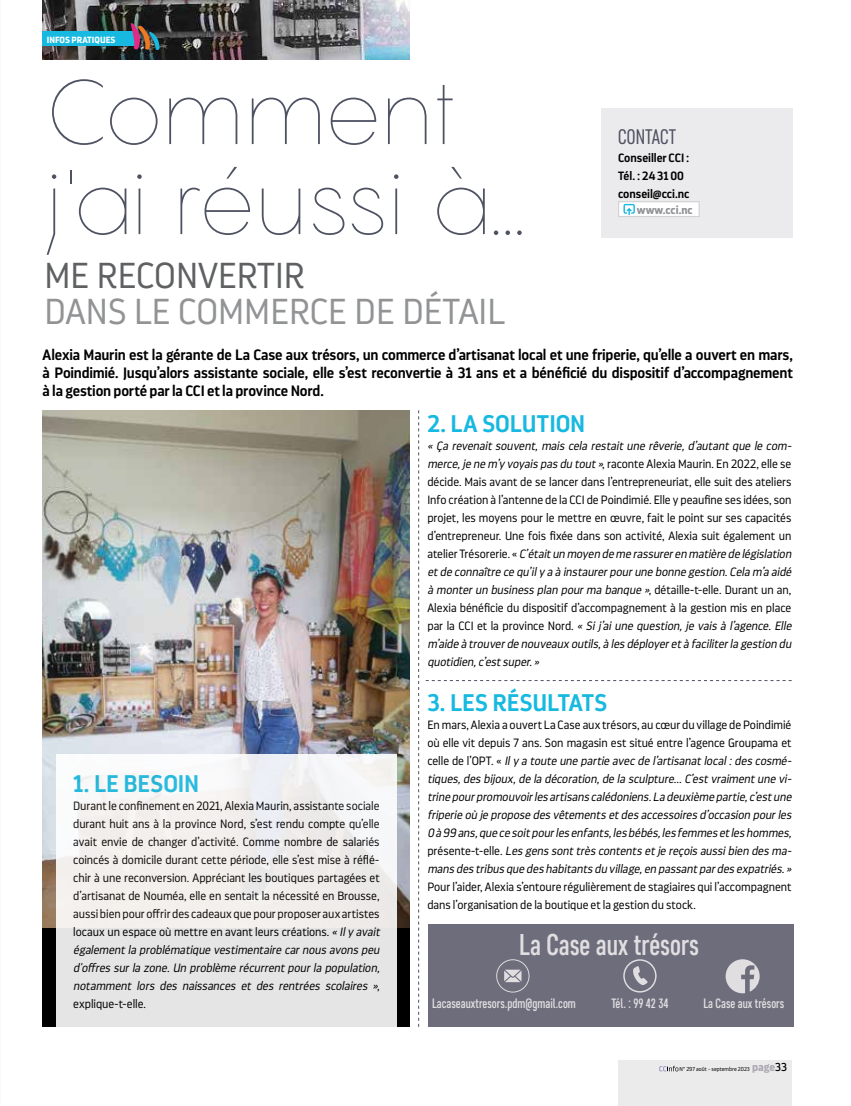
<style>
.page{position:relative;width:851px;height:1106px;background:#fff}
.page>*{position:absolute;margin:0;border:0;box-sizing:border-box;transform-origin:0 0}
.t1{font:200 90px/90px "Pangram";letter-spacing:-.025em;color:#4e5262}
.t2{font:300 36px "Darwin Pro";color:#929395}
.t3{font:300 36px "Darwin Pro";color:#5f6062}
.t4{font:500 30px "Core Sans D47 Cn";color:#e0dee0}
.t5{font:600 24px "Darwin Pro";color:#17b9e0}
.t6{font:21px "Core Sans D37 Cn";letter-spacing:.01em;color:#4e5262}
.t7{font:600 15px/18px "Darwin Pro";letter-spacing:-.015em;color:#000;text-align:justify}
.t8{font:500 13.5px "Core Sans D47 Cn";color:#e0dee0}
.t9{font:300 12px/18px "Darwin Pro";letter-spacing:-.005em;color:#000}
.t10{font:italic 300 12px/18px "Darwin Pro";color:#000}
.t11{font:600 12px/18px "Darwin Pro";letter-spacing:-.005em;color:#000}
.t12{font:700 11.4px "Darwin Pro";color:#929395}
.t13{font:700 9px "Darwin Pro";color:#fff}
.t14{font:300 5.7px "Darwin Pro";color:#000}
.s1{font-style:italic}
.s2{font-style:normal}
.s3{font-weight:700;font-size:11.4px;color:#adaab2}
.s4{font-weight:400;font-size:11.4px}
</style>
<div class="page">
<img style="left:43px;top:410px;width:366px;height:517px">
<div style="left:428px;top:924px;width:364px;height:102px;background:#6e6d7b"></div>
<svg style="left:418px;top:410px;width:1px;height:616px"></svg>
<svg style="left:425px;top:680px;width:366px;height:1px"></svg>
<img style="left:43px;top:0;width:366px;height:60px">
<div style="left:601px;top:108px;width:191px;height:130px;background:#ebeaec"></div>
<div style="left:618px;top:202px;width:81px;height:14px;background:#fff"></div>
<svg style="left:623px;top:204px;width:11px;height:11px"></svg>
<div style="left:618px;top:201px;width:81px;height:16px;border:1px solid #d0d1d2"></div>
<svg style="left:623px;top:959px;width:33px;height:33px"></svg>
<div style="left:43px;top:32px;width:94px;height:14px;background:#17b9e0"></div>
<svg style="left:131px;top:23px;width:29px;height:29px"></svg>
<div style="left:617px;top:1060px;width:174px;height:46px;background:#ebebec"></div>
<svg style="left:659px;top:1065px;width:19px;height:6px"></svg>
<div style="left:56px;top:754px;width:340px;height:273px;background:linear-gradient(to bottom,#f8f7f6,#e3e2e1)"></div>
<svg style="left:496px;top:959px;width:33px;height:33px"></svg>
<svg style="left:725px;top:959px;width:34px;height:34px"></svg>
<p class="t13" style="left:47px;top:33px;width:70px">INFOS PRATIQUES</p>
<h1 class="t1" style="left:44px;top:66px;width:483px">Comment j'ai réussi à...</h1>
<h2 class="t3" style="left:44px;top:252px;width:261px">ME RECONVERTIR</h2>
<h2 class="t2" style="left:44px;top:288px;width:462px">DANS LE COMMERCE DE DÉTAIL</h2>
<h3 class="t6" style="left:618px;top:124px;width:60px">CONTACT</h3>
<p class="t11" style="left:618px;top:148px;width:73px">Conseiller CCI :<br>Tél. : 24 31 00 conseil@cci.nc</p>
<p class="t12" style="left:637px;top:202px;width:57px">www.cci.nc</p>
<p class="t7" style="left:43px;top:345px;width:751px">Alexia Maurin est la gérante de La Case aux trésors, un commerce d’artisanat local et une friperie, qu’elle a ouvert en mars, à Poindimié. Jusqu’alors assistante sociale, elle s’est reconvertie à 31 ans et a bénéficié du dispositif d’accompagnement à la gestion porté par la CCI et la province Nord.</p>
<h3 class="t5" style="left:73px;top:767px;width:127px">1. LE BESOIN</h3>
<p class="t9" style="left:73px;top:797px;width:310px">Durant le confinement en 2021, Alexia Maurin, assistante sociale durant huit ans à la province Nord, s’est rendu compte qu’elle avait envie de changer d’activité. Comme nombre de salariés coincés à domicile durant cette période, elle s’est mise à réflé&shy;chir à une reconversion. Appréciant les boutiques partagées et d’artisanat de Nouméa, elle en sentait la nécessité en Brousse, aussi bien pour offrir des cadeaux que pour proposer aux artistes locaux un espace où mettre en avant leurs créations. <span class="s1">«Ily avait égalementla problématique vestimentaire carnousavonspeu d'offressurla zone.Un problème récurrentpourla population, notamment lors des naissances et des rentrées scolaires »</span>, explique-t-elle.</p>
<h3 class="t5" style="left:427px;top:407px;width:159px">2. LA SOLUTION</h3>
<p class="t9" style="left:427px;top:437px;width:368px"><span class="s1">« Ça revenait souvent, mais cela restait une rêverie, d’autant que le com&shy;merce,je ne m’y voyaispasdu tout»</span>, raconte Alexia Maurin. En 2022, elle se décide. Mais avant de se lancer dans l’entrepreneuriat, elle suit des ateliers Info création à l’antenne de la CCI de Poindimié. Elle y peaufine ses idées, son projet, les moyens pour le mettre en œuvre, fait le point sur ses capacités d’entrepreneur. Une fois fixée dans son activité, Alexia suit également un a t e l i e r Tr é s o r e r i e . « <span class="s1">C’étaitun moyen de me rassureren matière de législation etde connaître ce qu’ily a à instaurerpourune bonne gestion.Cela m’a aidé à monterun businessplan pourma banque »</span>, d é ta i l l e - t- e l l e . D u r a n t u n a n , Alexia bénéficie du dispositif d’accompagnement à la gestion mis en place p a r l a C C I e t l a p r o v i n c e N o r d . <span class="s1">« Si j ’ai une question, je vais à l’agence. Elle m’aide à trouverde nouveaux outils,à lesdéployeretà faciliterla gestion du quotidien,c’estsuper.»</span></p>
<h3 class="t5" style="left:427px;top:686px;width:181px">3. LES RÉSULTATS</h3>
<p class="t10" style="left:427px;top:716px;width:368px"><span class="s2">En mars, Alexia a ouvert La Case aux trésors, au cœur du village de Poindimié où elle vit depuis 7 ans. Son magasin est situé entre l’agence Groupama et c e l l e d e l ’ O P T. «</span> Ily a toute une partie avecde l’artisanatlocal:descosmé&shy;tiques,desbijoux,de la décoration,de la sculpture...C’estvraimentune vi&shy;trine pourpromouvoirlesartisanscalédoniens.La deuxième partie,c’estune friperie où je propose desvêtementsetdesaccessoiresd’occasion pourles 0 à 99 ans,que ce soitpourlesenfants,lesbébés,lesfemmesetleshommes, <span class="s2">p r é s e n t e - t- e l l e .</span> Lesgenssonttrèscontentsetje reçoisaussibien desma&shy;mansdestribusque deshabitantsdu village,en passantpardesexpatriés.»</p>
<p class="t9" style="left:427px;top:878px;width:365px">Pour l’aider, Alexia s’entoure régulièrement de stagiaires qui l’accompagnent dans l’organisation de la boutique et la gestion du stock.</p>
<h3 class="t4" style="left:519px;top:926px;width:181px">La Case aux trésors</h3>
<p class="t8" style="left:432px;top:994px;width:145px">Lacaseauxtresors.pdm@gmail.com</p>
<p class="t8" style="left:611px;top:994px;width:58px">Tél. : 99 42 34</p>
<p class="t8" style="left:703px;top:994px;width:82px">La Case aux trésors</p>
<p class="t14" style="left:679px;top:1065px;width:109px">N° 297 août - septembre 2023 <span class="s3">page</span><span class="s4">33</span></p>
</div>
